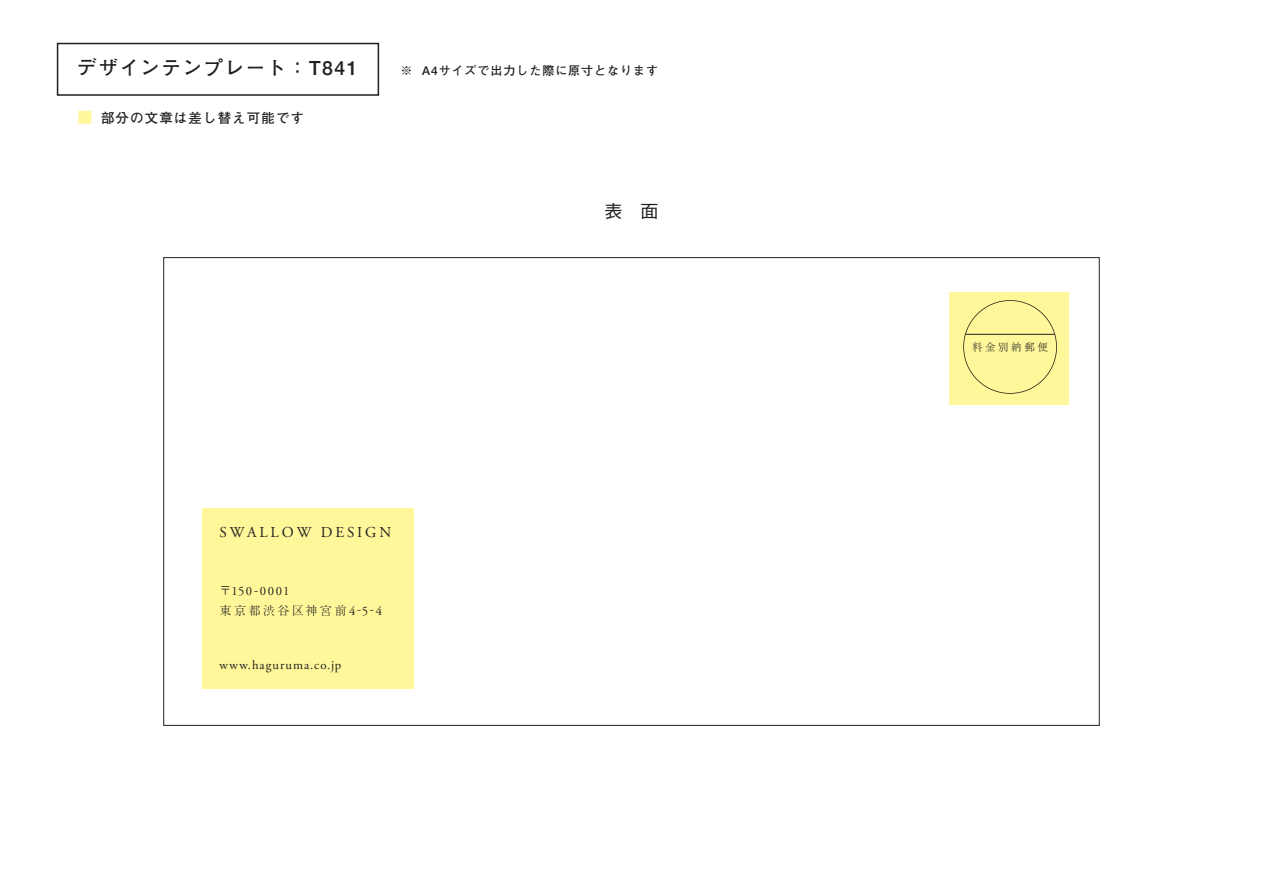
<style>
.page{position:relative;width:1263px;height:893px;background:#fff}
.page>*{position:absolute;margin:0;border:0;box-sizing:border-box;transform-origin:0 0}
.t1{font:700 19.5px "Futo Go B101 Pro";letter-spacing:.08em;color:#231f20}
.t2{font:500 18px "Gothic BBB Pro";color:#231f20}
.t3{font:15.15px "Adobe Garamond Pro";letter-spacing:.19em;color:#231f20}
.t4{font:700 13.5px "Futo Go B101 Pro";letter-spacing:.08em;color:#231f20}
.t5{font:12.75px "Adobe Garamond Pro";letter-spacing:.085em;color:#231f20}
.t6{font:700 12px "Futo Go B101 Pro";letter-spacing:.08em;color:#231f20}
.t7{font:300 12px "Ryumin Pro";letter-spacing:.21em;color:#231f20}
.t8{font:300 10.5px "Ryumin Pro";letter-spacing:.245em;color:#231f20}
.s1{font-family:"Helvetica Neue";font-weight:500}
.s2{font-size:15px;color:#fff79a}
.s3{font-family:"Ryumin Pro";font-weight:300;font-size:12px}
.s4{font-family:"Adobe Garamond Pro";font-weight:400;font-size:12.75px}
</style>
<div class="page">
<div style="left:202px;top:508px;width:212px;height:181px;background:#fff79a"></div>
<div style="left:950px;top:292px;width:119px;height:112px;background:#fff79a"></div>
<svg style="left:963px;top:300px;width:94px;height:94px"></svg>
<hr style="left:966px;top:334px;width:88px;height:1px;background:#231f20">
<div style="left:57px;top:43px;width:322px;height:53px;border:2px solid #231f20"></div>
<h1 class="t1" style="left:77px;top:52px;width:282px">デザインテンプレート：<span class="s1">T841</span></h1>
<p class="t6" style="left:400px;top:61px;width:259px">※ <span class="s1">A4</span>サイズで出力した際に原寸となります</p>
<p class="t4" style="left:77px;top:107px;width:228px"><span class="s2">■</span> 部分の文章は差し替え可能です</p>
<p class="t3" style="left:220px;top:523px;width:173px">SWALLOW DESIGN</p>
<p class="t5" style="left:220px;top:583px;width:71px"><span class="s3">〒</span>150-0001</p>
<p class="t7" style="left:220px;top:601px;width:164px">東京都渋谷区神宮前<span class="s4">4-5-4</span></p>
<p class="t5" style="left:220px;top:657px;width:123px">www.haguruma.co.jp</p>
<h2 class="t2" style="left:604px;top:197px;width:55px">表　面</h2>
<p class="t8" style="left:972px;top:339px;width:77px">料金別納郵便</p>
</div>
